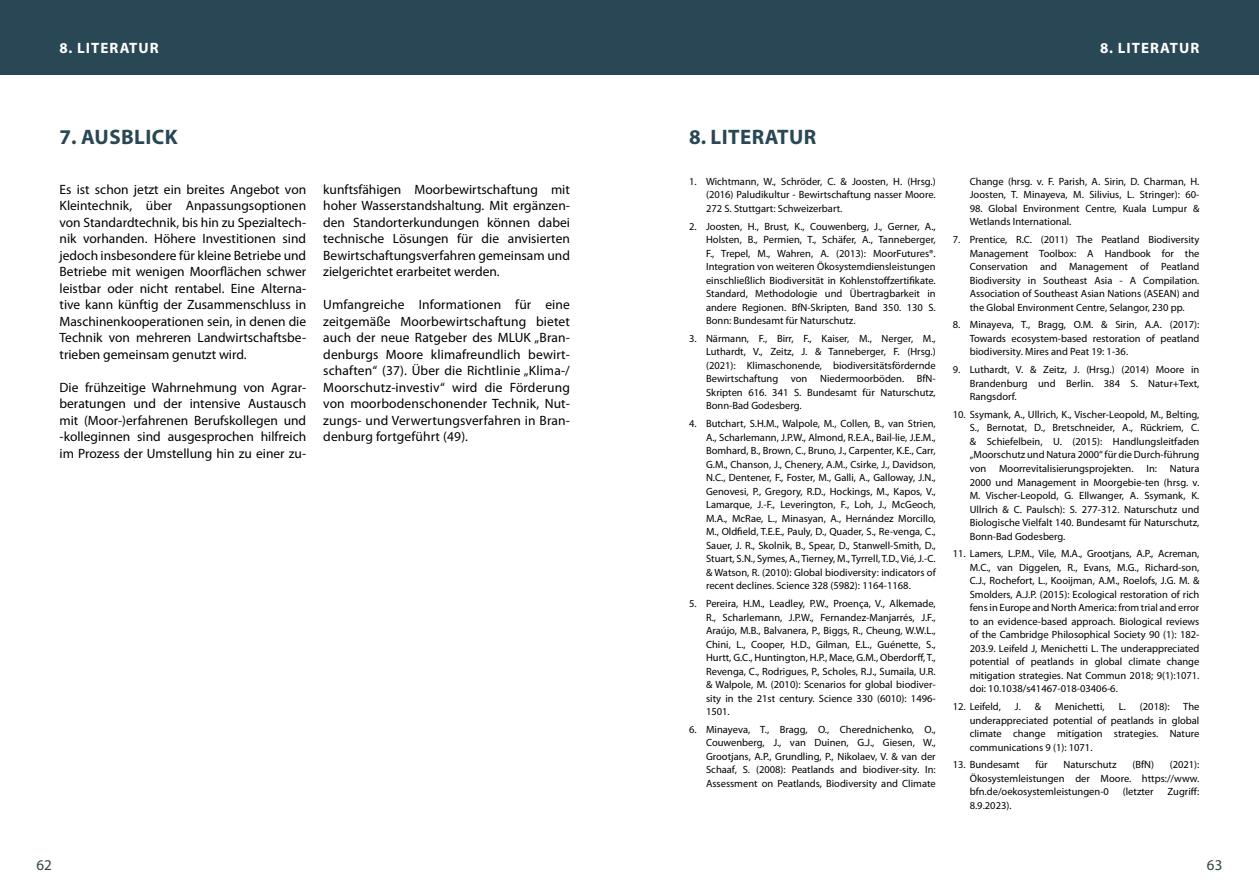
<style>
.page{position:relative;width:1259px;height:893px;background:#fff}
.page>*{position:absolute;margin:0;border:0;box-sizing:border-box;transform-origin:0 0}
.Überschriften{font:700 21px "Myriad Pro";letter-spacing:.02em;color:#294754}
.t1{font:700 15px "Myriad Pro";letter-spacing:.07em;color:#fff}
.t2{font:15px "Myriad Pro";color:#2c4634}
.Mengentext_regular{font:13.5px/16.5px "Myriad Pro";color:#000;text-align:justify}
.Fließ_Literatur{font:10.5px/13.5px "Myriad Pro";color:#000;text-align:justify}
</style>
<div class="page">
<div style="left:0;top:0;width:1259px;height:75px;background:#294754"></div>
<h2 class="t1" style="left:60px;top:38px;width:101px">8. LITERATUR</h2>
<h2 class="t1" style="left:1100px;top:38px;width:37px">8. LITERATUR</h2>
<h1 class="Überschriften" style="left:60px;top:123px;width:119px">7. AUSBLICK</h1>
<p class="Mengentext_regular" style="left:60px;top:181px;width:248px">Es ist schon jetzt ein breites Angebot von Kleintechnik, über Anpassungsoptionen von Standardtechnik, bis hin zu Spezialtech&shy;nik vorhanden. Höhere Investitionen sind jedoch insbesondere für kleine Betriebe und Betriebe mit wenigen Moorflächen schwer leistbar oder nicht rentabel. Eine Alterna&shy;tive kann künftig der Zusammenschluss in Maschinenkooperationen sein, in denen die Technik von mehreren Landwirtschaftsbe&shy;trieben gemeinsam genutzt wird.</p>
<p class="Mengentext_regular" style="left:60px;top:379px;width:248px">Die frühzeitige Wahrnehmung von Agrar&shy;beratungen und der intensive Austausch mit (Moor-)erfahrenen Berufskollegen und -kolleginnen sind ausgesprochen hilfreich im Prozess der Umstellung hin zu einer zu-</p>
<p class="Mengentext_regular" style="left:323px;top:181px;width:248px">kunftsfähigen Moorbewirtschaftung mit hoher Wasserstandshaltung. Mit ergänzen&shy;den Standorterkundungen können dabei technische Lösungen für die anvisierten Bewirtschaftungsverfahren gemeinsam und zielgerichtet erarbeitet werden.</p>
<p class="Mengentext_regular" style="left:323px;top:296px;width:248px">Umfangreiche Informationen für eine zeitgemäße Moorbewirtschaftung bietet auch der neue Ratgeber des MLUK „Bran&shy;denburgs Moore klimafreundlich bewirt&shy;schaften“ (37). Über die Richtlinie „Klima-/ Moorschutz-investiv“ wird die Förderung von moorbodenschonender Technik, Nut&shy;zungs- und Verwertungsverfahren in Bran&shy;denburg fortgeführt (49).</p>
<h1 class="Überschriften" style="left:689px;top:123px;width:129px">8. LITERATUR</h1>
<p class="Fließ_Literatur" style="left:706px;top:174px;width:231px;text-indent:-17px">1. Wichtmann, W., Schröder, C. &amp; Joosten, H. (Hrsg.) (2016) Paludikultur - Bewirtschaftung nasser Moore.<br>272 S. Stuttgart: Schweizerbart.</p>
<p class="Fließ_Literatur" style="left:706px;top:219px;width:231px;text-indent:-17px">2. Joosten, H., Brust, K., Couwenberg, J., Gerner, A., Holsten, B., Permien, T., Schäfer, A., Tanneberger, F., Trepel, M., Wahren, A. (2013): MoorFutures®.<br>Integration von weiteren Ökosystemdiensleistungen einschließlich Biodiversität in Kohlenstoffzertifikate.<br>Standard, Methodologie und Übertragbarkeit in andere Regionen. BfN-Skripten, Band 350. 130 S.<br>Bonn: Bundesamt für Naturschutz.</p>
<p class="Fließ_Literatur" style="left:706px;top:332px;width:231px;text-indent:-17px">3. Närmann, F., Birr, F., Kaiser, M., Nerger, M., Luthardt, V., Zeitz, J. &amp; Tanneberger, F. (Hrsg.) (2021): Klimaschonende, biodiversitätsfördernde Bewirtschaftung von Niedermoorböden. BfN-Skripten 616. 341 S. Bundesamt für Naturschutz, Bonn-Bad Godesberg.</p>
<p class="Fließ_Literatur" style="left:706px;top:417px;width:231px;text-indent:-17px">4. Butchart, S.H.M., Walpole, M., Collen, B., van Strien, A., Scharlemann, J.P.W., Almond, R.E.A., Bail-lie, J.E.M., Bomhard, B., Brown, C., Bruno, J., Carpenter, K.E., Carr, G.M., Chanson, J., Chenery, A.M., Csirke, J., Davidson, N.C., Dentener, F., Foster, M., Galli, A., Galloway, J.N., Genovesi, P., Gregory, R.D., Hockings, M., Kapos, V., Lamarque, J.-F., Leverington, F., Loh, J., McGeoch, M.A., McRae, L., Minasyan, A., Hernández Morcillo, M., Oldfield, T.E.E., Pauly, D., Quader, S., Re-venga, C., Sauer, J. R., Skolnik, B., Spear, D., Stanwell-Smith, D., Stuart, S.N., Symes, A., Tierney, M., Tyrrell, T.D., Vié, J.-C. &amp; Watson, R. (2010): Global biodiversity: indicators of recent declines. Science 328 (5982): 1164-1168.</p>
<p class="Fließ_Literatur" style="left:706px;top:597px;width:231px;text-indent:-17px">5. Pereira, H.M., Leadley, P.W., Proença, V., Alkemade, R., Scharlemann, J.P.W., Fernandez-Manjarrés, J.F., Araújo, M.B., Balvanera, P., Biggs, R., Cheung, W.W.L., Chini, L., Cooper, H.D., Gilman, E.L., Guénette, S., Hurtt, G.C., Huntington, H.P., Mace, G.M., Oberdorff, T., Revenga, C., Rodrigues, P., Scholes, R.J., Sumaila, U.R. &amp; Walpole, M. (2010): Scenarios for global biodiver&shy;sity in the 21st century. Science 330 (6010): 1496- 1501.</p>
<p class="Fließ_Literatur" style="left:706px;top:722px;width:231px;text-indent:-17px">6. Minayeva, T., Bragg, O., Cherednichenko, O., Couwenberg, J., van Duinen, G.J., Giesen, W., Grootjans, A.P., Grundling, P., Nikolaev, V. &amp; van der Schaaf, S. (2008): Peatlands and biodiver-sity. In:<br>Assessment on Peatlands, Biodiversity and Climate</p>
<p class="Fließ_Literatur" style="left:969px;top:175px;width:231px">Change (hrsg. v. F. Parish, A. Sirin, D. Charman, H.<br>Joosten, T. Minayeva, M. Silivius, L. Stringer): 60-</p>
<p class="Fließ_Literatur" style="left:969px;top:202px;width:231px">98. Global Environment Centre, Kuala Lumpur &amp;<br>Wetlands International.</p>
<p class="Fließ_Literatur" style="left:969px;top:233px;width:231px;text-indent:-17px">7. Prentice, R.C. (2011) The Peatland Biodiversity Management Toolbox: A Handbook for the Conservation and Management of Peatland Biodiversity in Southeast Asia - A Compilation.<br>Association of Southeast Asian Nations (ASEAN) and the Global Environment Centre, Selangor, 230 pp.</p>
<p class="Fließ_Literatur" style="left:969px;top:318px;width:231px;text-indent:-17px">8. Minayeva, T., Bragg, O.M. &amp; Sirin, A.A. (2017):<br>Towards ecosystem-based restoration of peatland biodiversity. Mires and Peat 19: 1-36.</p>
<p class="Fließ_Literatur" style="left:969px;top:363px;width:231px;text-indent:-17px">9. Luthardt, V. &amp; Zeitz, J. (Hrsg.) (2014) Moore in Brandenburg und Berlin. 384 S. Natur+Text, Rangsdorf.</p>
<p class="Fließ_Literatur" style="left:969px;top:408px;width:231px;text-indent:-17px">10. Ssymank, A., Ullrich, K., Vischer-Leopold, M., Belting, S., Bernotat, D., Bretschneider, A., Rückriem, C. &amp; Schiefelbein, U. (2015): Handlungsleitfaden „Moorschutz und Natura 2000“ für die Durch-führung von Moorrevitalisierungsprojekten. In: Natura 2000 und Management in Moorgebie-ten (hrsg. v.<br>M. Vischer-Leopold, G. Ellwanger, A. Ssymank, K.<br>Ullrich &amp; C. Paulsch): S. 277-312. Naturschutz und Biologische Vielfalt 140. Bundesamt für Naturschutz, Bonn-Bad Godesberg.</p>
<p class="Fließ_Literatur" style="left:969px;top:547px;width:231px;text-indent:-17px">11. Lamers, L.P.M., Vile, M.A., Grootjans, A.P., Acreman, M.C., van Diggelen, R., Evans, M.G., Richard-son, C.J., Rochefort, L., Kooijman, A.M., Roelofs, J.G. M. &amp; Smolders, A.J.P. (2015): Ecological restoration of rich fens in Europe and North America: from trial and error to an evidence-based approach. Biological reviews of the Cambridge Philosophical Society 90 (1): 182- 203.9. Leifeld J, Menichetti L. The underappreciated potential of peatlands in global climate change mitigation strategies. Nat Commun 2018; 9(1):1071. doi: 10.1038/s41467-018-03406-6.</p>
<p class="Fließ_Literatur" style="left:952px;top:700px;width:50px">12. Leifeld,</p>
<p class="Fließ_Literatur" style="left:1015px;top:700px;width:28px">J. &amp;</p>
<p class="Fließ_Literatur" style="left:1055px;top:700px;width:51px">Menichetti,</p>
<p class="Fließ_Literatur" style="left:1118px;top:700px;width:52px">L. (2018):</p>
<p class="Fließ_Literatur" style="left:969px;top:700px;width:231px;text-indent:213px">The underappreciated potential of peatlands in global climate change mitigation strategies. Nature communications 9 (1): 1071.</p>
<p class="Fließ_Literatur" style="left:952px;top:758px;width:68px">13. Bundesamt</p>
<p class="Fließ_Literatur" style="left:1035px;top:758px;width:14px">für</p>
<p class="Fließ_Literatur" style="left:1063px;top:758px;width:55px">Naturschutz</p>
<p class="Fließ_Literatur" style="left:1132px;top:758px;width:23px">(BfN)</p>
<p class="Fließ_Literatur" style="left:969px;top:758px;width:231px;text-indent:200px">(2021):<br>Ökosystemleistungen der Moore. https://www. bfn.de/oekosystemleistungen-0</p>
<p class="Fließ_Literatur" style="left:1122px;top:785px;width:32px">(letzter</p>
<p class="Fließ_Literatur" style="left:1167px;top:785px;width:33px">Zugriff:</p>
<p class="Fließ_Literatur" style="left:969px;top:798px;width:43px">8.9.2023).</p>
<h2 class="t2" style="left:37px;top:856px;width:17px">62</h2>
<h2 class="t2" style="left:1207px;top:856px;width:17px">63</h2>
</div>
